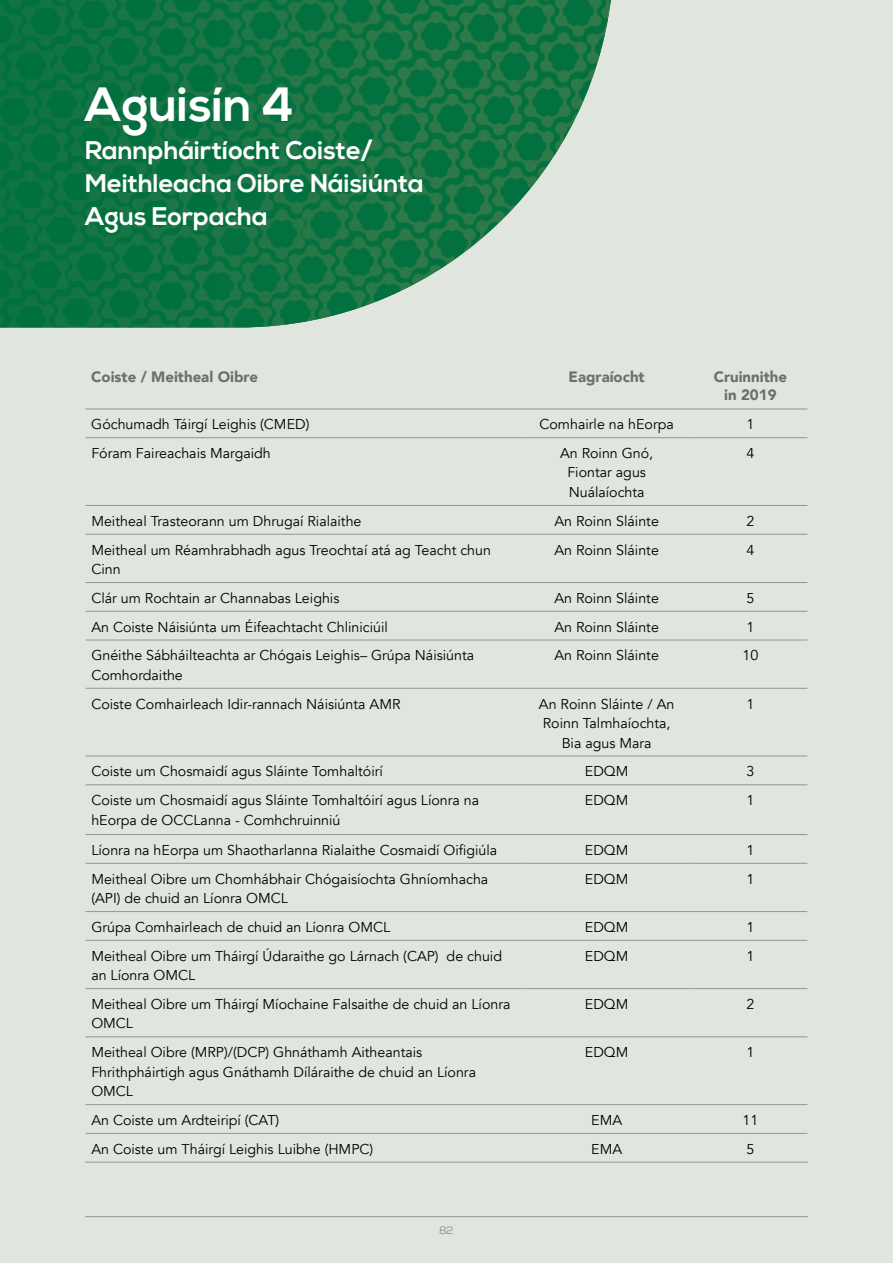
<style>
.page{position:relative;width:893px;height:1263px;background:#e0e5de}
.page>*{position:absolute;margin:0;border:0;box-sizing:border-box;transform-origin:0 0}
.t1{font:700 48px "Nexa";color:#fff}
.t2{font:700 25.5px/33px "Nexa";color:#fff}
.t3{font:900 15px/18px "Avenir";color:#6d6e71;text-align:center}
.t4{font:14.25px/19.5px "Avenir";color:#000}
.t5{font:300 10.5px "Nexa";color:#6d6e71}
</style>
<div class="page">
<hr style="left:86px;top:409px;width:434px;height:1px;background:#939598">
<hr style="left:520px;top:409px;width:173px;height:1px;background:#939598">
<hr style="left:693px;top:409px;width:114px;height:1px;background:#939598">
<hr style="left:86px;top:437px;width:434px;height:1px;background:#939598">
<hr style="left:520px;top:437px;width:173px;height:1px;background:#939598">
<hr style="left:693px;top:437px;width:114px;height:1px;background:#939598">
<hr style="left:86px;top:505px;width:434px;height:1px;background:#939598">
<hr style="left:520px;top:505px;width:173px;height:1px;background:#939598">
<hr style="left:693px;top:505px;width:114px;height:1px;background:#939598">
<hr style="left:86px;top:534px;width:434px;height:1px;background:#939598">
<hr style="left:520px;top:534px;width:173px;height:1px;background:#939598">
<hr style="left:693px;top:534px;width:114px;height:1px;background:#939598">
<hr style="left:86px;top:582px;width:434px;height:1px;background:#939598">
<hr style="left:520px;top:582px;width:173px;height:1px;background:#939598">
<hr style="left:693px;top:582px;width:114px;height:1px;background:#939598">
<hr style="left:86px;top:611px;width:434px;height:1px;background:#939598">
<hr style="left:520px;top:611px;width:173px;height:1px;background:#939598">
<hr style="left:693px;top:611px;width:114px;height:1px;background:#939598">
<hr style="left:86px;top:640px;width:434px;height:1px;background:#939598">
<hr style="left:520px;top:640px;width:173px;height:1px;background:#939598">
<hr style="left:693px;top:640px;width:114px;height:1px;background:#939598">
<hr style="left:86px;top:688px;width:434px;height:1px;background:#939598">
<hr style="left:520px;top:688px;width:173px;height:1px;background:#939598">
<hr style="left:693px;top:688px;width:114px;height:1px;background:#939598">
<hr style="left:86px;top:756px;width:434px;height:1px;background:#939598">
<hr style="left:520px;top:756px;width:173px;height:1px;background:#939598">
<hr style="left:693px;top:756px;width:114px;height:1px;background:#939598">
<hr style="left:86px;top:784px;width:434px;height:1px;background:#939598">
<hr style="left:520px;top:784px;width:173px;height:1px;background:#939598">
<hr style="left:693px;top:784px;width:114px;height:1px;background:#939598">
<hr style="left:86px;top:834px;width:434px;height:1px;background:#939598">
<hr style="left:520px;top:834px;width:173px;height:1px;background:#939598">
<hr style="left:693px;top:834px;width:114px;height:1px;background:#939598">
<hr style="left:86px;top:863px;width:434px;height:1px;background:#939598">
<hr style="left:520px;top:863px;width:173px;height:1px;background:#939598">
<hr style="left:693px;top:863px;width:114px;height:1px;background:#939598">
<hr style="left:86px;top:911px;width:434px;height:1px;background:#939598">
<hr style="left:520px;top:911px;width:173px;height:1px;background:#939598">
<hr style="left:693px;top:911px;width:114px;height:1px;background:#939598">
<hr style="left:86px;top:940px;width:434px;height:1px;background:#939598">
<hr style="left:520px;top:940px;width:173px;height:1px;background:#939598">
<hr style="left:693px;top:940px;width:114px;height:1px;background:#939598">
<hr style="left:86px;top:988px;width:434px;height:1px;background:#939598">
<hr style="left:520px;top:988px;width:173px;height:1px;background:#939598">
<hr style="left:693px;top:988px;width:114px;height:1px;background:#939598">
<hr style="left:86px;top:1036px;width:434px;height:1px;background:#939598">
<hr style="left:520px;top:1036px;width:173px;height:1px;background:#939598">
<hr style="left:693px;top:1036px;width:114px;height:1px;background:#939598">
<hr style="left:86px;top:1104px;width:434px;height:1px;background:#939598">
<hr style="left:520px;top:1104px;width:173px;height:1px;background:#939598">
<hr style="left:693px;top:1104px;width:114px;height:1px;background:#939598">
<hr style="left:86px;top:1133px;width:434px;height:1px;background:#939598">
<hr style="left:520px;top:1133px;width:173px;height:1px;background:#939598">
<hr style="left:693px;top:1133px;width:114px;height:1px;background:#939598">
<hr style="left:85px;top:1162px;width:435px;height:1px;background:#939598">
<hr style="left:520px;top:1162px;width:173px;height:1px;background:#939598">
<hr style="left:693px;top:1162px;width:115px;height:1px;background:#939598">
<hr style="left:85px;top:1216px;width:723px;height:1px;background:#939598">
<svg style="left:0;top:0;width:611px;height:327px;background:#2e8359"></svg>
<h1 class="t1" style="left:85px;top:77px;width:210px">Aguisín 4</h1>
<h2 class="t2" style="left:85px;top:134px;width:340px">Rannpháirtíocht Coiste/<br>Meithleacha Oibre Náisiúnta<br>Agus Eorpacha</h2>
<p class="t3" style="left:91px;top:368px;width:168px">Coiste / Meitheal Oibre</p>
<p class="t3" style="left:569px;top:368px;width:78px">Eagraíocht</p>
<p class="t3" style="left:714px;top:368px;width:75px">Cruinnithe in 2019</p>
<p class="t4" style="left:91px;top:415px;width:220px">Góchumadh Táirgí Leighis (CMED)</p>
<p class="t4" style="left:539px;top:415px;width:136px">Comhairle na hEorpa</p>
<p class="t4" style="left:746px;top:415px;width:9px">1</p>
<p class="t4" style="left:91px;top:444px;width:181px">Fóram Faireachais Margaidh</p>
<p class="t4" style="left:560px;top:444px;width:95px;text-align:center">An Roinn Gnó,<br>Fiontar agus<br>Nuálaíochta</p>
<p class="t4" style="left:746px;top:444px;width:9px">4</p>
<p class="t4" style="left:91px;top:511px;width:272px">Meitheal Trasteorann um Dhrugaí Rialaithe</p>
<p class="t4" style="left:554px;top:511px;width:106px">An Roinn Sláinte</p>
<p class="t4" style="left:746px;top:511px;width:9px">2</p>
<p class="t4" style="left:91px;top:540px;width:401px">Meitheal um Réamhrabhadh agus Treochtaí atá ag Teacht chun<br>Cinn</p>
<p class="t4" style="left:554px;top:540px;width:106px">An Roinn Sláinte</p>
<p class="t4" style="left:746px;top:540px;width:9px">4</p>
<p class="t4" style="left:91px;top:588px;width:250px">Clár um Rochtain ar Channabas Leighis</p>
<p class="t4" style="left:554px;top:588px;width:106px">An Roinn Sláinte</p>
<p class="t4" style="left:746px;top:588px;width:9px">5</p>
<p class="t4" style="left:91px;top:617px;width:298px">An Coiste Náisiúnta um Éifeachtacht Chliniciúil</p>
<p class="t4" style="left:554px;top:617px;width:106px">An Roinn Sláinte</p>
<p class="t4" style="left:746px;top:617px;width:9px">1</p>
<p class="t4" style="left:91px;top:646px;width:384px">Gnéithe Sábháilteachta ar Chógais Leighis– Grúpa Náisiúnta<br>Comhordaithe</p>
<p class="t4" style="left:554px;top:646px;width:106px">An Roinn Sláinte</p>
<p class="t4" style="left:742px;top:646px;width:17px">10</p>
<p class="t4" style="left:91px;top:694px;width:311px">Coiste Comhairleach Idir-rannach Náisiúnta AMR</p>
<p class="t4" style="left:539px;top:694px;width:137px;text-align:center">An Roinn Sláinte / An<br>Roinn Talmhaíochta,<br>Bia agus Mara</p>
<p class="t4" style="left:746px;top:694px;width:9px">1</p>
<p class="t4" style="left:91px;top:762px;width:293px">Coiste um Chosmaidí agus Sláinte Tomhaltóirí</p>
<p class="t4" style="left:585px;top:762px;width:45px">EDQM</p>
<p class="t4" style="left:746px;top:762px;width:9px">3</p>
<p class="t4" style="left:91px;top:791px;width:389px">Coiste um Chosmaidí agus Sláinte Tomhaltóirí agus Líonra na hEorpa de OCCLanna - Comhchruinniú</p>
<p class="t4" style="left:585px;top:791px;width:45px">EDQM</p>
<p class="t4" style="left:746px;top:791px;width:9px">1</p>
<p class="t4" style="left:91px;top:840px;width:407px">Líonra na hEorpa um Shaotharlanna Rialaithe Cosmaidí Oifigiúla</p>
<p class="t4" style="left:585px;top:840px;width:45px">EDQM</p>
<p class="t4" style="left:746px;top:840px;width:9px">1</p>
<p class="t4" style="left:91px;top:869px;width:398px">Meitheal Oibre um Chomhábhair Chógaisíochta Ghníomhacha (API) de chuid an Líonra OMCL</p>
<p class="t4" style="left:585px;top:869px;width:45px">EDQM</p>
<p class="t4" style="left:746px;top:869px;width:9px">1</p>
<p class="t4" style="left:91px;top:917px;width:300px">Grúpa Comhairleach de chuid an Líonra OMCL</p>
<p class="t4" style="left:585px;top:917px;width:45px">EDQM</p>
<p class="t4" style="left:746px;top:917px;width:9px">1</p>
<p class="t4" style="left:91px;top:946px;width:412px">Meitheal Oibre um Tháirgí Údaraithe go Lárnach (CAP) de chuid an Líonra OMCL</p>
<p class="t4" style="left:585px;top:946px;width:45px">EDQM</p>
<p class="t4" style="left:746px;top:946px;width:9px">1</p>
<p class="t4" style="left:91px;top:994px;width:421px">Meitheal Oibre um Tháirgí Míochaine Falsaithe de chuid an Líonra<br>OMCL</p>
<p class="t4" style="left:585px;top:994px;width:45px">EDQM</p>
<p class="t4" style="left:746px;top:994px;width:9px">2</p>
<p class="t4" style="left:91px;top:1043px;width:386px">Meitheal Oibre (MRP)/(DCP) Ghnáthamh Aitheantais<br>Fhrithpháirtigh agus Gnáthamh Díláraithe de chuid an Líonra<br>OMCL</p>
<p class="t4" style="left:585px;top:1043px;width:45px">EDQM</p>
<p class="t4" style="left:746px;top:1043px;width:9px">1</p>
<p class="t4" style="left:91px;top:1110px;width:189px">An Coiste um Ardteiripí (CAT)</p>
<p class="t4" style="left:591px;top:1110px;width:32px">EMA</p>
<p class="t4" style="left:742px;top:1110px;width:17px">11</p>
<p class="t4" style="left:91px;top:1139px;width:283px">An Coiste um Tháirgí Leighis Luibhe (HMPC)</p>
<p class="t4" style="left:591px;top:1139px;width:32px">EMA</p>
<p class="t4" style="left:746px;top:1139px;width:9px">5</p>
<p class="t5" style="left:439px;top:1225px;width:16px">82</p>
</div>
